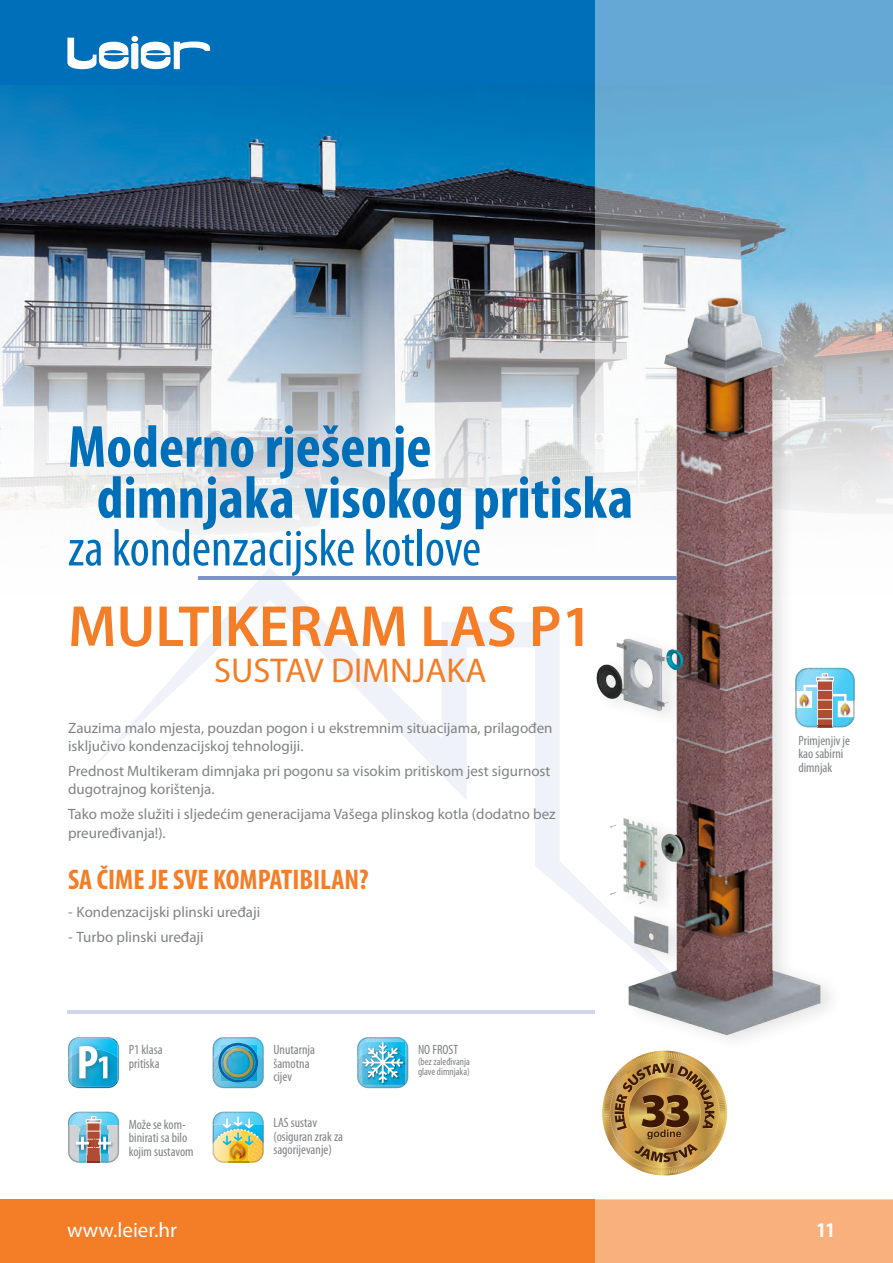
<style>
.page{position:relative;width:893px;height:1263px;background:#fff}
.page>*{position:absolute;margin:0;border:0;box-sizing:border-box;transform-origin:0 0}
.t1{font:700 condensed 60px/51px "Myriad Pro";color:#006fba}
.t2{font:600 58.5px "Myriad Pro";color:#f47d27}
.t3{font:condensed 52.5px "Myriad Pro";color:#006fba}
.t4{font:34.5px "Myriad Pro";color:#f47d27}
.t5{font:700 condensed 28.5px "Myriad Pro";color:#f47d27}
.t6{font:21px "Myriad Pro";color:#fff}
.t7{font:700 condensed 21px "Myriad Pro";color:#fff}
.t8{font:15px/18.8px "Myriad Pro";color:#808285}
.t9{font:condensed 13.5px/13.5px "Myriad Pro";color:#808285}
.t10{font:condensed 10.5px/10.5px "Myriad Pro";color:#808285}
</style>
<div class="page">
<div style="left:0;top:1199px;width:893px;height:64px;background:#f47d27"></div>
<div style="left:0;top:0;width:893px;height:85px;background:#006fba"></div>
<svg style="left:67px;top:36px;width:143px;height:33px"></svg>
<div style="left:595px;top:0;width:298px;height:85px;background:#65a8d5"></div>
<div style="left:595px;top:1199px;width:298px;height:64px;background:#f8b07c"></div>
<hr style="left:0;top:0;width:1px;height:85px;background:#fff">
<hr style="left:0;top:1199px;width:1px;height:64px;background:#fff">
<img style="left:1px;top:85px;width:594px;height:95px">
<img style="left:1px;top:180px;width:594px;height:356px">
<svg style="left:595px;top:85px;width:298px;height:1091px"></svg>
<hr style="left:68px;top:1010px;width:527px;height:3px;background:#cfd5eb">
<svg style="left:89px;top:568px;width:496px;height:446px"></svg>
<hr style="left:198px;top:576px;width:510px;height:3px;background:#7d94cb">
<div style="left:591px;top:288px;width:252px;height:765px;background:#231f20;opacity:.12"></div>
<img style="left:585px;top:295px;width:268px;height:745px">
<svg style="left:68px;top:1112px;width:52px;height:51px;background:#a4b8c0"></svg>
<img style="left:220px;top:1162px;width:37px;height:1px">
<img style="left:213px;top:1112px;width:51px;height:50px">
<svg style="left:213px;top:1037px;width:51px;height:51px;background:#56adc7"></svg>
<img style="left:72px;top:1085px;width:44px;height:3px">
<svg style="left:68px;top:1037px;width:52px;height:48px"></svg>
<svg style="left:357px;top:1037px;width:51px;height:51px;background:#6ac2df"></svg>
<svg style="left:795px;top:668px;width:60px;height:59px;background:#9abeca"></svg>
<img style="left:0;top:85px;width:1px;height:555px">
<hr style="left:0;top:205px;width:1px;height:451px;background:#fff">
<img style="left:602px;top:1050px;width:125px;height:125px">
<img style="left:610px;top:1058px;width:109px;height:110px">
<img style="left:633px;top:1052px;width:64px;height:11px">
<svg style="left:615px;top:1063px;width:100px;height:100px;background:#a87f41"></svg>
<h1 class="t1" style="left:97px;top:420px;width:538px;text-indent:-29px">Moderno rješenje dimnjaka visokog pritiska</h1>
<h3 class="t3" style="left:68px;top:516px;width:415px">za kondenzacijske kotlove</h3>
<h2 class="t2" style="left:68px;top:589px;width:526px">MULTIKERAM LAS P1</h2>
<h3 class="t4" style="left:214px;top:649px;width:274px">SUSTAV DIMNJAKA</h3>
<p class="t8" style="left:68px;top:718px;width:486px">Zauzima malo mjesta, pouzdan pogon i u ekstremnim situacijama, prilagođen isključivo kondenzacijskoj tehnologiji.</p>
<p class="t8" style="left:68px;top:761px;width:484px">Prednost Multikeram dimnjaka pri pogonu sa visokim pritiskom jest sigurnost dugotrajnog korištenja.</p>
<p class="t8" style="left:68px;top:804px;width:489px">Tako može služiti i sljedećim generacijama Vašega plinskog kotla (dodatno bez preuređivanja!).</p>
<h3 class="t5" style="left:68px;top:862px;width:302px">SA ČIME JE SVE KOMPATIBILAN?</h3>
<p class="t8" style="left:68px;top:903px;width:194px">- Kondenzacijski plinski uređaji</p>
<p class="t8" style="left:68px;top:927px;width:137px">- Turbo plinski uređaji</p>
<p class="t9" style="left:129px;top:1042px;width:35px">P1 klasa pritiska</p>
<p class="t9" style="left:273px;top:1043px;width:43px">Unutarnja šamotna cijev</p>
<p class="t9" style="left:273px;top:1116px;width:71px">LAS sustav (osiguran zrak za sagorijevanje)</p>
<p class="t9" style="left:129px;top:1117px;width:66px">Može se kom&shy;binirati sa bilo kojim sustavom</p>
<p class="t9" style="left:418px;top:1043px;width:42px">NO FROST</p>
<p class="t10" style="left:418px;top:1056px;width:53px">(bez zaleđivanja glave dimnjaka)</p>
<p class="t9" style="left:798px;top:733px;width:53px">Primjenjiv je kao sabirni dimnjak</p>
<h3 class="t6" style="left:67px;top:1217px;width:111px">www.leier.hr</h3>
<h3 class="t7" style="left:817px;top:1217px;width:19px">11</h3>
</div>
